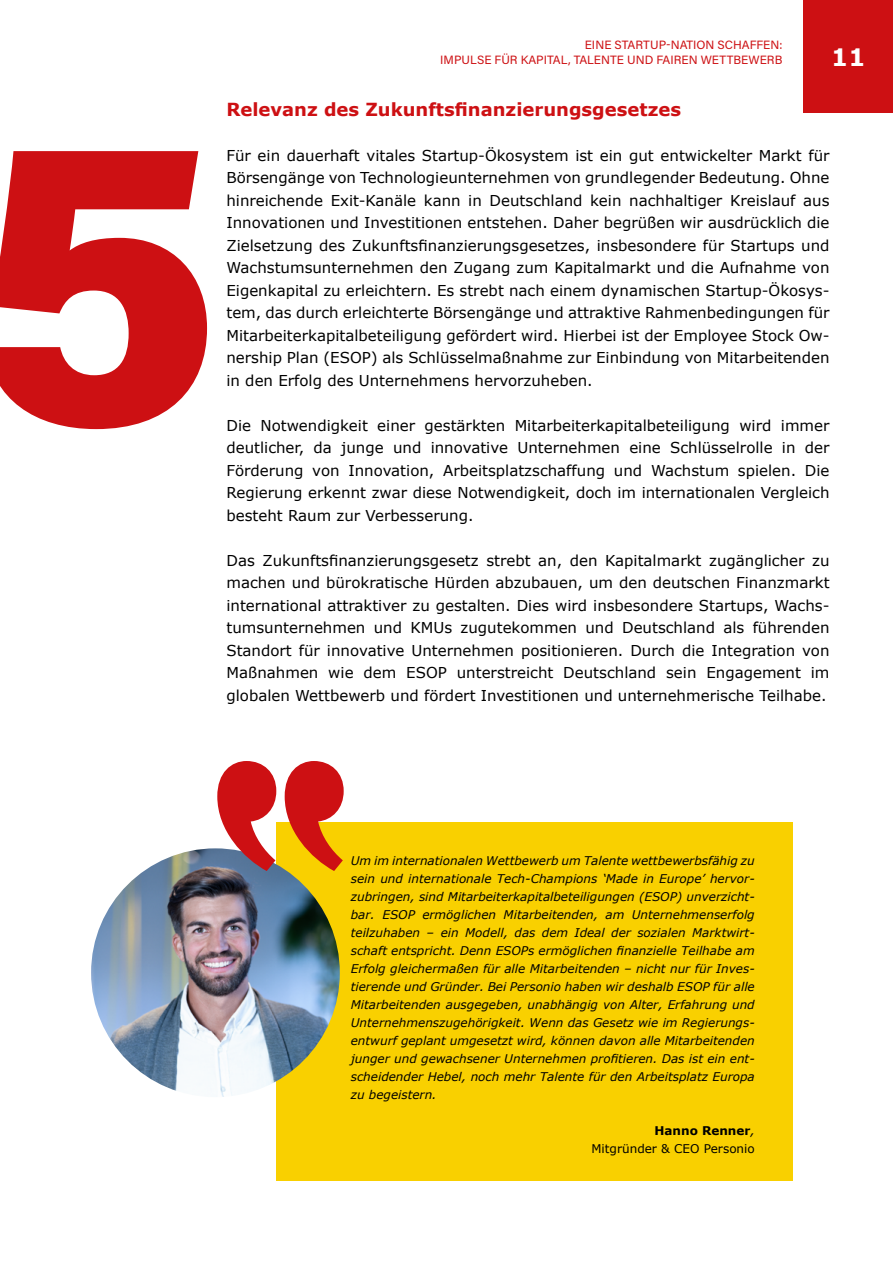
<style>
.page{position:relative;width:893px;height:1263px;background:#fff}
.page>*{position:absolute;margin:0;border:0;box-sizing:border-box;transform-origin:0 0}
.Header1{font:900 396px "Acumin Pro";color:#cd1013}
.Header1-2{font:700 extra-condensed 380.55px "Acme Gothic";color:#cd1013}
.t1{font:700 24px "Verdana";color:#fff}
.t2{font:700 18px "Verdana";color:#cd1013}
.t3{font:15px/22.5px "Verdana";color:#000;text-align:justify}
.t4{font:italic 12px/18px "Verdana";color:#000;text-align:justify}
.Header1-3{font:12px "Acumin Pro";color:#cd1013}
.t5{font:12px "Verdana";color:#000}
.t6{font:700 12px "Verdana";color:#000}
.s1{font-weight:400;font-style:italic}
</style>
<div class="page">
<div style="left:804px;top:0;width:89px;height:113px;background:#cd1013"></div>
<div style="left:276px;top:822px;width:517px;height:358px;background:#f9d000"></div>
<img style="left:91px;top:848px;width:249px;height:249px;border-radius:124px">
<p class="Header1" style="left:-30px;top:5px;width:253px">5</p>
<p class="Header1-3" style="left:585px;top:36px;width:199px">EINE STARTUP-NATION SCHAFFEN:</p>
<p class="Header1-3" style="left:440px;top:51px;width:344px">IMPULSE FÜR KAPITAL, TALENTE UND FAIREN WETTBEWERB</p>
<h3 class="t1" style="left:831px;top:41px;width:36px">11</h3>
<p class="t2" style="left:226px;top:98px;width:456px">Relevanz des Zukunftsfinanzierungsgesetzes</p>
<p class="t3" style="left:226px;top:144px;width:605px">Für ein dauerhaft vitales Startup-Ökosystem ist ein gut entwickelter Markt für Börsengänge von Technologieunternehmen von grundlegender Bedeutung. Ohne hinreichende Exit-Kanäle kann in Deutschland kein nachhaltiger Kreislauf aus Innovationen und Investitionen entstehen. Daher begrüßen wir ausdrücklich die Zielsetzung des Zukunftsfinanzierungsgesetzes, insbesondere für Startups und Wachstumsunternehmen den Zugang zum Kapitalmarkt und die Aufnahme von Eigenkapital zu erleichtern. Es strebt nach einem dynamischen Startup-Ökosys&shy;tem, das durch erleichterte Börsengänge und attraktive Rahmenbedingungen für Mitarbeiterkapitalbeteiligung gefördert wird. Hierbei ist der Employee Stock Ow&shy;nership Plan (ESOP) als Schlüsselmaßnahme zur Einbindung von Mitarbeitenden in den Erfolg des Unternehmens hervorzuheben.</p>
<p class="t3" style="left:226px;top:414px;width:605px">Die Notwendigkeit einer gestärkten Mitarbeiterkapitalbeteiligung wird immer deutlicher, da junge und innovative Unternehmen eine Schlüsselrolle in der Förderung von Innovation, Arbeitsplatzschaffung und Wachstum spielen. Die Regierung erkennt zwar diese Notwendigkeit, doch im internationalen Vergleich besteht Raum zur Verbesserung.</p>
<p class="t3" style="left:226px;top:549px;width:605px">Das Zukunftsfinanzierungsgesetz strebt an, den Kapitalmarkt zugänglicher zu machen und bürokratische Hürden abzubauen, um den deutschen Finanzmarkt international attraktiver zu gestalten. Dies wird insbesondere Startups, Wachs&shy;tumsunternehmen und KMUs zugutekommen und Deutschland als führenden Standort für innovative Unternehmen positionieren. Durch die Integration von Maßnahmen wie dem ESOP unterstreicht Deutschland sein Engagement im globalen Wettbewerb und fördert Investitionen und unternehmerische Teilhabe.</p>
<p class="Header1-2" style="left:206px;top:612px;width:150px">‟</p>
<p class="t4" style="left:351px;top:852px;width:405px">Um im internationalen Wettbewerb um Talente wettbewerbsfähig zu sein und internationale Tech-Champions ‘Made in Europe’ hervor&shy;zubringen, sind Mitarbeiterkapitalbeteiligungen (ESOP) unverzicht&shy;bar. ESOP ermöglichen Mitarbeitenden, am Unternehmenserfolg teilzuhaben – ein Modell, das dem Ideal der sozialen Marktwirt&shy;schaft entspricht. Denn ESOPs ermöglichen finanzielle Teilhabe am Erfolg gleichermaßen für alle Mitarbeitenden – nicht nur für Inves&shy;tierende und Gründer. Bei Personio haben wir deshalb ESOP für alle Mitarbeitenden ausgegeben, unabhängig von Alter, Erfahrung und Unternehmenszugehörigkeit. Wenn das Gesetz wie im Regierungs&shy;entwurf geplant umgesetzt wird, können davon alle Mitarbeitenden junger und gewachsener Unternehmen profitieren. Das ist ein ent&shy;scheidender Hebel, noch mehr Talente für den Arbeitsplatz Europa zu begeistern.</p>
<p class="t6" style="left:654px;top:1123px;width:102px">Hanno Renner<span class="s1">,</span></p>
<p class="t5" style="left:591px;top:1141px;width:165px">Mitgründer &amp; CEO Personio</p>
</div>
